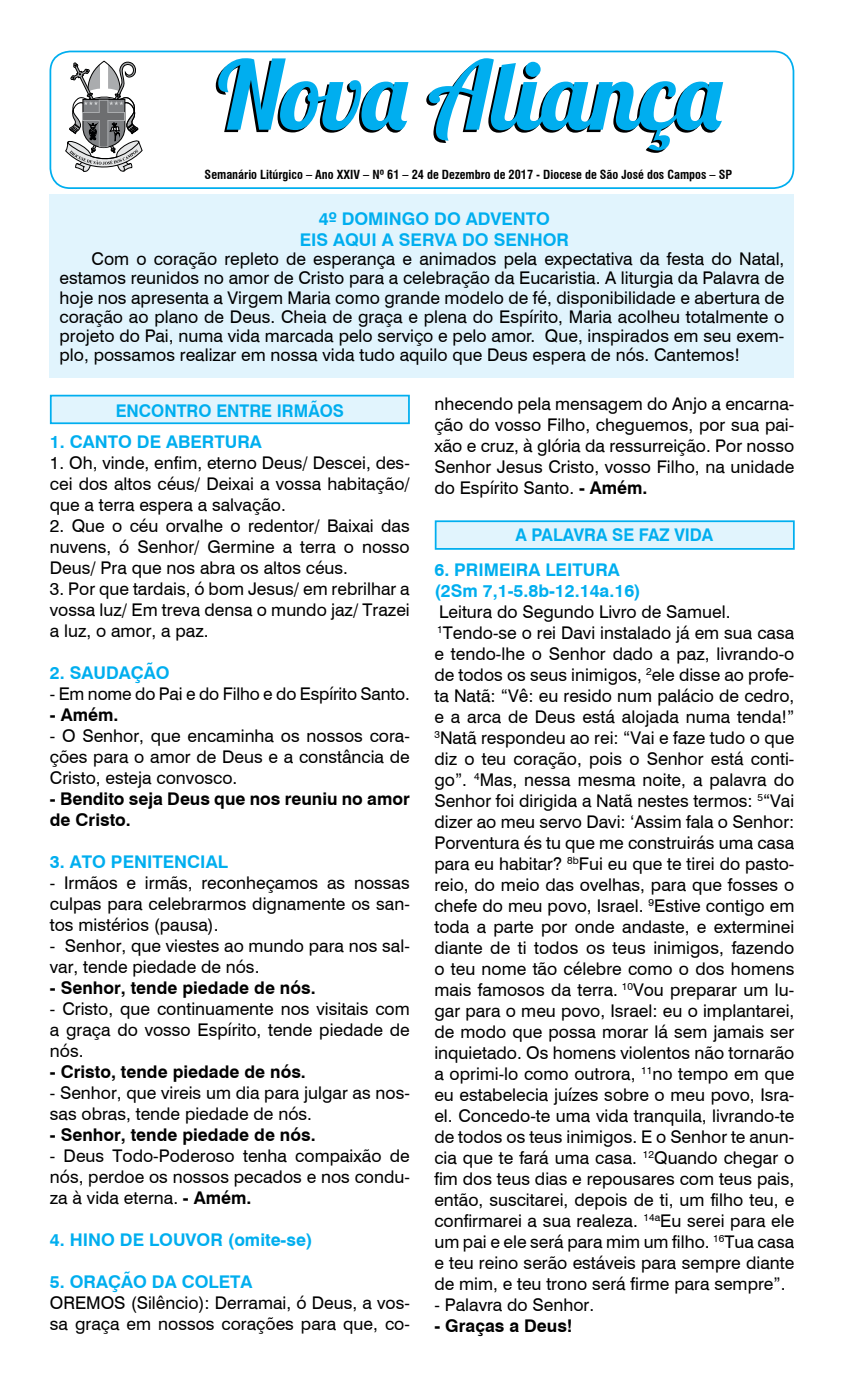
<style>
.page{position:relative;width:844px;height:1389px;background:#fff}
.page>*{position:absolute;margin:0;border:0;box-sizing:border-box;transform-origin:0 0}
.t1{font:95.2px "Lobster 1.4";color:#00aeef}
.t2{font:17.5px/21px "Swiss 721 BT";color:#000;text-align:justify}
.t3{font:700 17.5px/21px "Swiss 721 BT";color:#00aeef;text-align:center}
.t4{font:700 17.5px/21px "Swiss 721 BT";color:#000}
.t5{font:700 17.5px "Swiss 721 BT";color:#00aeef;scale:.95 1}
.t6{font:700 condensed 12.25px "Swiss 721 BT";color:#000}
.s1{font-weight:700}
</style>
<div class="page">
<div style="left:50px;top:195px;width:744px;height:183px;background:#e1f4fd"></div>
<div style="left:50px;top:395px;width:360px;height:29px;background:#e1f4fd;border:2px solid #00aeef"></div>
<div style="left:434px;top:520px;width:360px;height:30px;background:#e1f4fd;border:2px solid #00aeef"></div>
<div style="left:49px;top:51px;width:745px;height:138px;border:2px solid #00aeef;border-radius:20px"></div>
<svg style="left:65px;top:60px;width:77px;height:112px"></svg>
<h1 class="t1" style="left:218px;top:35px;width:505px">Nova Aliança</h1>
<p class="t6" style="left:204px;top:167px;width:529px">Semanário Litúrgico – Ano XXIV – Nº 61 – 24 de Dezembro de 2017 - Diocese de São José dos Campos – SP</p>
<p class="t3" style="left:299px;top:207px;width:271px">4º DOMINGO DO ADVENTO<br>EIS AQUI A SERVA DO SENHOR</p>
<p class="t2" style="left:60px;top:248px;width:726px;line-height:19.2px;text-indent:32px">Com o coração repleto de esperança e animados pela expectativa da festa do Natal, estamos reunidos no amor de Cristo para a celebração da Eucaristia. A liturgia da Palavra de hoje nos apresenta a Virgem Maria como grande modelo de fé, disponibilidade e abertura de coração ao plano de Deus. Cheia de graça e plena do Espírito, Maria acolheu totalmente o projeto do Pai, numa vida marcada pelo serviço e pelo amor. Que, inspirados em seu exem&shy;plo, possamos realizar em nossa vida tudo aquilo que Deus espera de nós. Cantemos!</p>
<p class="t5" style="left:116px;top:399px;width:242px">ENCONTRO ENTRE IRMÃOS</p>
<p class="t3" style="left:50px;top:431px;width:213px">1. CANTO DE ABERTURA</p>
<p class="t2" style="left:50px;top:452px;width:361px">1. Oh, vinde, enfim, eterno Deus/ Descei, des&shy;cei dos altos céus/ Deixai a vossa habitação/ que a terra espera a salvação.</p>
<p class="t2" style="left:50px;top:515px;width:361px">2. Que o céu orvalhe o redentor/ Baixai das nuvens, ó Senhor/ Germine a terra o nosso Deus/ Pra que nos abra os altos céus.</p>
<p class="t2" style="left:50px;top:578px;width:361px">3. Por que tardais, ó bom Jesus/ em rebrilhar a vossa luz/ Em treva densa o mundo jaz/ Trazei a luz, o amor, a paz.</p>
<p class="t3" style="left:50px;top:662px;width:121px">2. SAUDAÇÃO</p>
<p class="t2" style="left:50px;top:683px;width:361px">- Em nome do Pai e do Filho e do Espírito Santo.</p>
<p class="t4" style="left:50px;top:704px;width:70px">- Amém.</p>
<p class="t2" style="left:50px;top:725px;width:361px">- O Senhor, que encaminha os nossos cora&shy;ções para o amor de Deus e a constância de Cristo, esteja convosco.</p>
<p class="t4" style="left:50px;top:788px;width:361px">- Bendito seja Deus que nos reuniu no amor de Cristo.</p>
<p class="t3" style="left:50px;top:851px;width:179px">3. ATO PENITENCIAL</p>
<p class="t2" style="left:50px;top:872px;width:361px">- Irmãos e irmãs, reconheçamos as nossas culpas para celebrarmos dignamente os san&shy;tos mistérios (pausa).</p>
<p class="t2" style="left:50px;top:935px;width:361px">- Senhor, que viestes ao mundo para nos sal&shy;var, tende piedade de nós.</p>
<p class="t4" style="left:50px;top:977px;width:267px">- Senhor, tende piedade de nós.</p>
<p class="t2" style="left:50px;top:998px;width:361px">- Cristo, que continuamente nos visitais com a graça do vosso Espírito, tende piedade de nós.</p>
<p class="t4" style="left:50px;top:1061px;width:257px">- Cristo, tende piedade de nós.</p>
<p class="t2" style="left:50px;top:1082px;width:361px">- Senhor, que vireis um dia para julgar as nos&shy;sas obras, tende piedade de nós.</p>
<p class="t4" style="left:50px;top:1124px;width:267px">- Senhor, tende piedade de nós.</p>
<p class="t2" style="left:50px;top:1145px;width:361px">- Deus Todo-Poderoso tenha compaixão de nós, perdoe os nossos pecados e nos condu&shy;za à vida eterna. <span class="s1">- Amém.</span></p>
<p class="t3" style="left:50px;top:1229px;width:264px">4. HINO DE LOUVOR (omite-se)</p>
<p class="t3" style="left:50px;top:1271px;width:204px">5. ORAÇÃO DA COLETA</p>
<p class="t2" style="left:50px;top:1292px;width:361px">OREMOS (Silêncio): Derramai, ó Deus, a vos&shy;sa graça em nossos corações para que, co-</p>
<p class="t2" style="left:434px;top:393px;width:361px">nhecendo pela mensagem do Anjo a encarna&shy;ção do vosso Filho, cheguemos, por sua pai&shy;xão e cruz, à glória da ressurreição. Por nosso Senhor Jesus Cristo, vosso Filho, na unidade do Espírito Santo. <span class="s1">- Amém.</span></p>
<p class="t5" style="left:515px;top:523px;width:210px">A PALAVRA SE FAZ VIDA</p>
<p class="t3" style="left:434px;top:559px;width:208px;text-align:left">6. PRIMEIRA LEITURA (2Sm 7,1-5.8b-12.14a.16)</p>
<p class="t2" style="left:434px;top:601px;width:361px;text-align:left">Leitura do Segundo Livro de Samuel.<br><sup>1</sup>Tendo-se o rei Davi instalado já em sua casa e tendo-lhe o Senhor dado a paz, livrando-o de todos os seus inimigos, <sup>2</sup>ele disse ao profe&shy;ta Natã: “Vê: eu resido num palácio de cedro, e a arca de Deus está alojada numa tenda!” <sup>3</sup>Natã respondeu ao rei: “Vai e faze tudo o que diz o teu coração, pois o Senhor está conti&shy;go”. <sup>4</sup>Mas, nessa mesma noite, a palavra do Senhor foi dirigida a Natã nestes termos: <sup>5</sup>“Vai dizer ao meu servo Davi: ‘Assim fala o Senhor:<br>Porventura és tu que me construirás uma casa para eu habitar? <sup>8b</sup>Fui eu que te tirei do pasto&shy;reio, do meio das ovelhas, para que fosses o chefe do meu povo, Israel. <sup>9</sup>Estive contigo em toda a parte por onde andaste, e exterminei diante de ti todos os teus inimigos, fazendo o teu nome tão célebre como o dos homens mais famosos da terra. <sup>10</sup>Vou preparar um lu&shy;gar para o meu povo, Israel: eu o implantarei, de modo que possa morar lá sem jamais ser inquietado. Os homens violentos não tornarão a oprimi-lo como outrora, <sup>11</sup>no tempo em que eu estabelecia juízes sobre o meu povo, Isra&shy;el. Concedo-te uma vida tranquila, livrando-te de todos os teus inimigos. E o Senhor te anun&shy;cia que te fará uma casa. <sup>12</sup>Quando chegar o fim dos teus dias e repousares com teus pais, então, suscitarei, depois de ti, um filho teu, e confirmarei a sua realeza. <sup>14a</sup>Eu serei para ele um pai e ele será para mim um filho. <sup>16</sup>Tua casa e teu reino serão estáveis para sempre diante de mim, e teu trono será firme para sempre”.</p>
<p class="t2" style="left:434px;top:1294px;width:161px">- Palavra do Senhor.</p>
<p class="t4" style="left:434px;top:1315px;width:140px">- Graças a Deus!</p>
</div>
